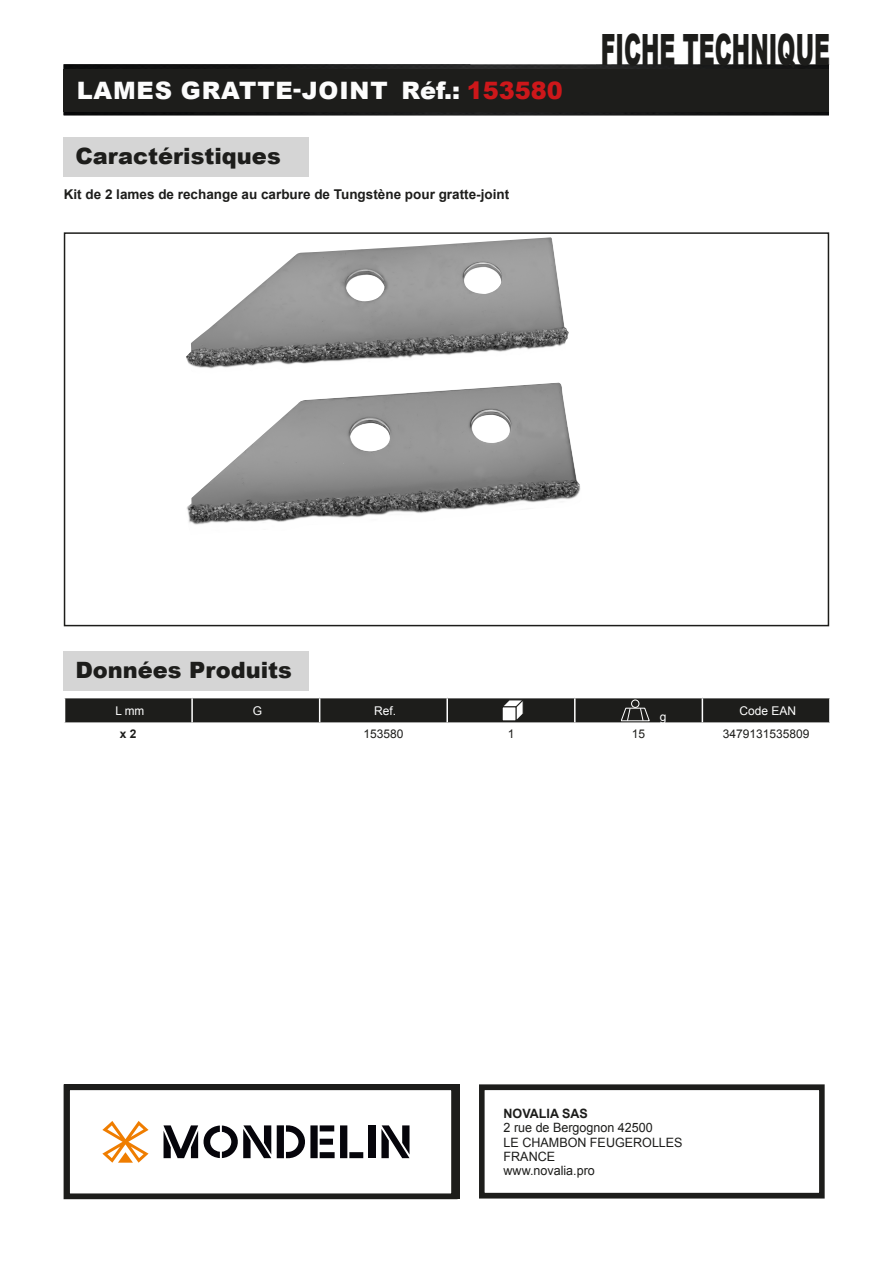
<style>
.page{position:relative;width:893px;height:1263px;background:#fff}
.page>*{position:absolute;margin:0;border:0;box-sizing:border-box;transform-origin:0 0}
.t1{font:900 43.2px "Arial";color:#1d1d1b;scale:.51 1}
.t2{font:900 24px "Arial";letter-spacing:.035em;color:#fcfcfc}
.t3{font:900 22.5px "Arial";color:#1d1d1b}
.t4{font:700 13.5px "Arial";color:#1d1d1b}
.t5{font:12.9px/14.2px "Arial";color:#1d1d1b}
.t6{font:700 12.9px "Arial";color:#1d1d1b}
.t7{font:12px "Arial";color:#1d1d1b}
.t8{font:12px "Arial";color:#fff}
.t9{font:700 12px "Arial";color:#1d1d1b}
.s1{color:#cd171a}
</style>
<div class="page">
<img style="left:64px;top:64px;width:765px;height:51px">
<div style="left:64px;top:69px;width:765px;height:43px;background:#1d1d1b"></div>
<div style="left:479px;top:1084px;width:346px;height:114px;border:6px solid #1d1d1b"></div>
<div style="left:64px;top:137px;width:245px;height:40px;background:#d5d5d5"></div>
<div style="left:64px;top:232px;width:765px;height:394px;border:2px solid #1d1d1b"></div>
<div style="left:64px;top:651px;width:245px;height:40px;background:#d5d5d5"></div>
<svg style="left:64px;top:698px;width:766px;height:25px;background:#2d2d2b"></svg>
<img style="left:186px;top:237px;width:383px;height:288px">
<div style="left:64px;top:1084px;width:393px;height:115px;border:6px solid #1d1d1b"></div>
<svg style="left:277px;top:1125px;width:86px;height:33px"></svg>
<div style="left:369px;top:1125px;width:7px;height:33px;background:#06050b"></div>
<svg style="left:381px;top:1125px;width:28px;height:33px"></svg>
<svg style="left:102px;top:1121px;width:47px;height:42px"></svg>
<svg style="left:164px;top:1125px;width:107px;height:33px"></svg>
<h2 class="t2" style="left:77px;top:73px;width:488px">LAMES GRATTE-JOINT Réf.: <span class="s1">153580</span></h2>
<h3 class="t3" style="left:75px;top:140px;width:207px">Caractéristiques</h3>
<p class="t4" style="left:64px;top:184px;width:447px">Kit de 2 lames de rechange au carbure de Tungstène pour gratte-joint</p>
<h1 class="t1" style="left:601px;top:18px;width:451px">FICHE TECHNIQUE</h1>
<h3 class="t3" style="left:75px;top:654px;width:218px">Données Produits</h3>
<p class="t8" style="left:115px;top:702px;width:30px">L mm</p>
<p class="t8" style="left:253px;top:702px;width:11px">G</p>
<p class="t8" style="left:374px;top:702px;width:24px">Ref.</p>
<p class="t8" style="left:660px;top:708px;width:8px">g</p>
<p class="t8" style="left:739px;top:702px;width:58px">Code EAN</p>
<p class="t9" style="left:120px;top:725px;width:18px">x 2</p>
<p class="t7" style="left:363px;top:725px;width:42px">153580</p>
<p class="t7" style="left:508px;top:725px;width:8px">1</p>
<p class="t7" style="left:632px;top:725px;width:15px">15</p>
<p class="t7" style="left:723px;top:725px;width:88px">3479131535809</p>
<p class="t6" style="left:504px;top:1105px;width:86px">NOVALIA SAS</p>
<p class="t5" style="left:504px;top:1121px;width:181px">2 rue de Bergognon 42500<br>LE CHAMBON FEUGEROLLES<br>FRANCE<br>www.novalia.pro</p>
</div>
